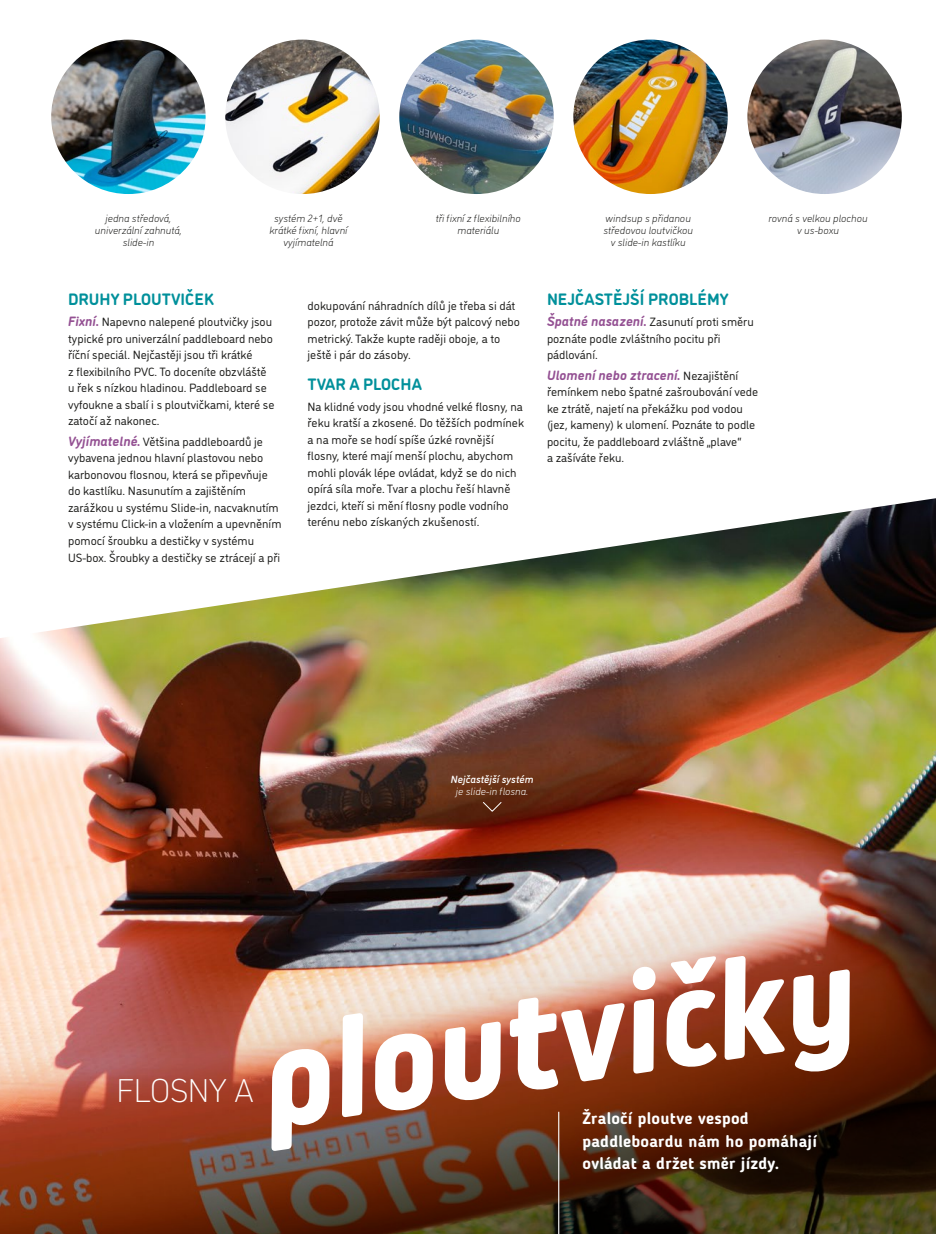
<style>
.page{position:relative;width:936px;height:1234px;background:#fff}
.page>*{position:absolute;margin:0;border:0;box-sizing:border-box;transform-origin:0 0}
.t1{font:italic 800 143.85px "Kiro";color:#fff}
.t2{font:200 34.5px "Kiro";color:#fff}
.t3{font:700 16.5px/22.5px "Blogger Sans";letter-spacing:.015em;color:#fff}
.t4{font:700 16.5px "DI Nosaur";color:#00909b}
.t5{font:italic 700 13.5px "DI Nosaur";color:#945193}
.t6{font:12px/16.5px "DI Nosaur";color:#1d1d1b}
.t7{font:italic 300 10.5px/12px "DI Nosaur";color:#1d1d1b;text-align:center}
.t8{font:italic 500 10.5px "DI Nosaur";color:#fff}
.t9{font:italic 300 10.5px "DI Nosaur";color:#fff}
.s1{font-weight:700;font-style:italic;font-size:13.5px;color:#945193}
.s2{font-weight:400;font-style:normal;font-size:12px;color:#1d1d1b}
</style>
<div class="page">
<img style="left:0;top:498px;width:935px;height:735px">
<img style="left:51px;top:40px;width:155px;height:154px;border-radius:77px">
<img style="left:225px;top:40px;width:154px;height:154px;border-radius:77px">
<img style="left:399px;top:40px;width:154px;height:154px;border-radius:77px">
<img style="left:573px;top:40px;width:154px;height:154px;border-radius:77px">
<img style="left:747px;top:40px;width:154px;height:154px;border-radius:77px">
<hr style="left:558px;top:1111px;width:1px;height:122px;background:#fff">
<svg style="left:482px;top:801px;width:20px;height:11px"></svg>
<p class="t7" style="left:95px;top:211px;width:89px">jedna středová, univerzální zahnutá, slide-in</p>
<p class="t7" style="left:768px;top:211px;width:101px">rovná s velkou plochou v us-boxu</p>
<p class="t7" style="left:269px;top:211px;width:80px">systém 2+1, dvě krátké fixní, hlavní vyjímatelná</p>
<p class="t7" style="left:436px;top:211px;width:87px">tři fixní z flexibilního materiálu</p>
<p class="t7" style="left:603px;top:211px;width:91px">windsup s přidanou středovou loutvičkou v slide-in kastlíku</p>
<h3 class="t4" style="left:68px;top:287px;width:147px">DRUHY PLOUTVIČEK</h3>
<p class="t6" style="left:68px;top:313px;width:208px"><span class="s1">Fixní.</span> Napevno nalepené ploutvičky jsou typické pro univerzální paddleboard nebo říční speciál. Nejčastěji jsou tři krátké<br>z flexibilního PVC. To doceníte obzvláště u řek s nízkou hladinou. Paddleboard se vyfoukne a sbalí i s ploutvičkami, které se zatočí až nakonec.</p>
<p class="t6" style="left:68px;top:432px;width:215px"><span class="s1">Vyjímatelné.</span> Většina paddleboardů je vybavena jednou hlavní plastovou nebo karbonovou flosnou, která se připevňuje do kastlíku. Nasunutím a zajištěním zarážkou u systému Slide-in, nacvaknutím v systému Click-in a vložením a upevněním pomocí šroubku a destičky v systému US-box. Šroubky a destičky se ztrácejí a při</p>
<p class="t6" style="left:307px;top:296px;width:214px">dokupování náhradních dílů je třeba si dát pozor, protože závit může být palcový nebo metrický. Takže kupte raději oboje, a to ještě i pár do zásoby.</p>
<h3 class="t4" style="left:307px;top:371px;width:116px">TVAR A PLOCHA</h3>
<p class="t6" style="left:307px;top:397px;width:218px">Na klidné vody jsou vhodné velké flosny, na řeku kratší a zkosené. Do těžších podmínek a na moře se hodí spíše úzké rovnější flosny, které mají menší plochu, abychom mohli plovák lépe ovládat, když se do nich opírá síla moře. Tvar a plochu řeší hlavně jezdci, kteří si mění flosny podle vodního terénu nebo získaných zkušeností.</p>
<h3 class="t4" style="left:547px;top:287px;width:183px">NEJČASTĚJŠÍ PROBLÉMY</h3>
<p class="t6" style="left:547px;top:313px;width:208px"><span class="s1">Špatné nasazení.</span> Zasunutí proti směru poznáte podle zvláštního pocitu při pádlování.</p>
<p class="t5" style="left:547px;top:365px;width:193px">Ulomení nebo ztracení. <span class="s2">Nezajištění</span></p>
<p class="t6" style="left:547px;top:383px;width:213px">řemínkem nebo špatné zašroubování vede ke ztrátě, najetí na překážku pod vodou (jez, kameny) k ulomení. Poznáte to podle pocitu, že paddleboard zvláštně „plave“<br>a zašíváte řeku.</p>
<p class="t8" style="left:451px;top:771px;width:84px">Nejčastější systém</p>
<p class="t9" style="left:456px;top:783px;width:74px">je slide-in flosna.</p>
<h1 class="t1" style="left:250px;top:1000px;width:600px;rotate:-9deg">ploutvičky</h1>
<h2 class="t2" style="left:117px;top:1069px;width:139px">FLOSNY A</h2>
<h3 class="t3" style="left:582px;top:1106px;width:236px">Žraločí ploutve vespod paddleboardu nám ho pomáhají ovládat a držet směr jízdy.</h3>
</div>
